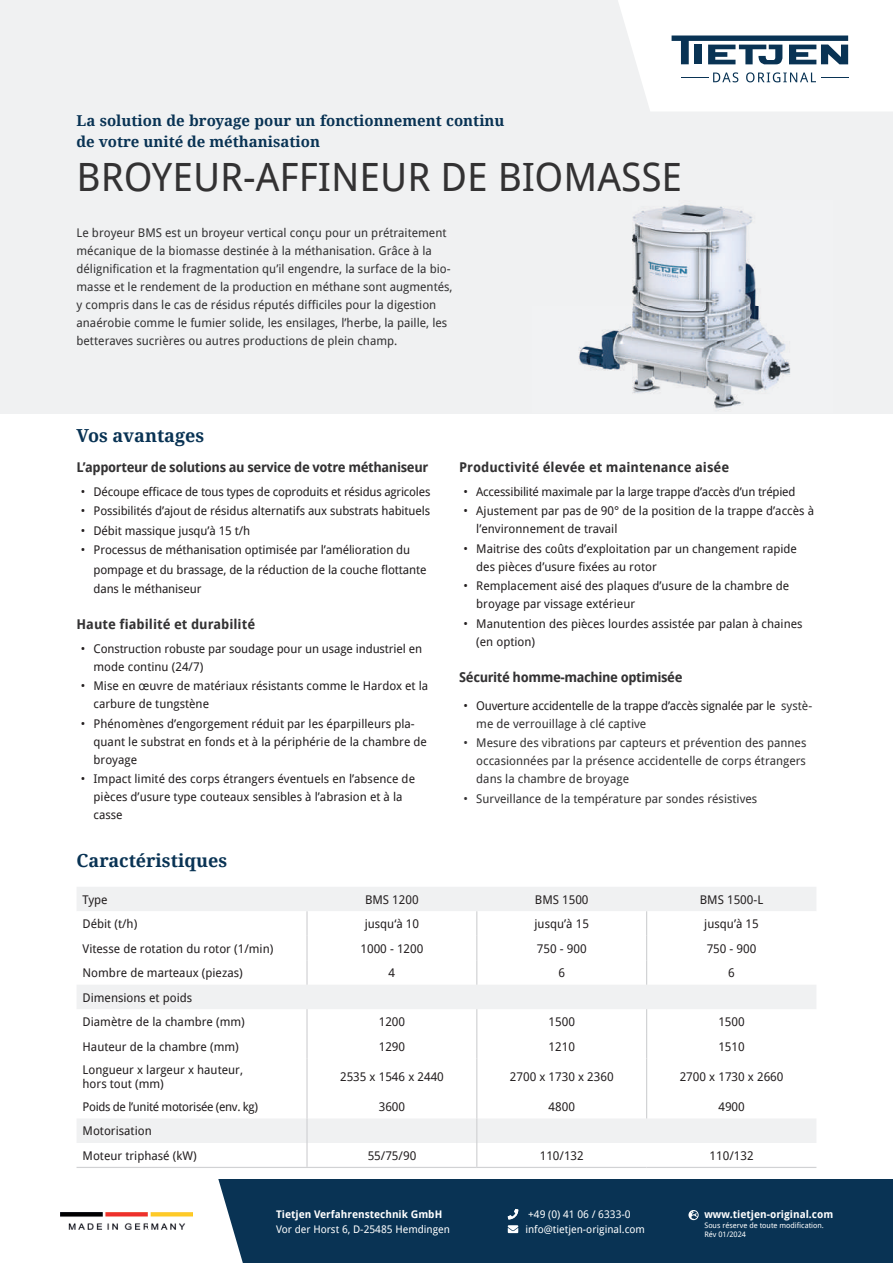
<style>
.page{position:relative;width:893px;height:1263px;background:#fff}
.page>*{position:absolute;margin:0;border:0;box-sizing:border-box;transform-origin:0 0}
.t1{font:39px "Droid Sans";color:#333233}
.t2{font:700 18px "Droid Serif";color:#093354}
.t3{font:700 15px/21px "Droid Serif";color:#093354}
.t4{font:700 13.5px "Droid Sans";letter-spacing:-.03em;color:#333233}
.t5{font:700 13.5px "Droid Sans";color:#333233}
.t6{font:12px/18px "Droid Sans";color:#231f20}
.t7{font:12px/18px "Droid Sans";color:#333233}
.t8{font:12px/18px "Droid Sans";letter-spacing:-.02em;color:#231f20}
.t9{font:12px "Droid Sans";letter-spacing:-.03em;color:#231f20}
.t10{font:10.5px/15px "Droid Sans";color:#fff}
.t11{font:700 10.5px "Droid Sans";color:#fff}
.t12{font:7.5px/9px "Droid Sans";color:#fff}
.s1{color:#333233}
</style>
<div class="page">
<div style="left:0;top:0;width:893px;height:413px;background:#f0f1f2"></div>
<svg style="left:618px;top:0;width:275px;height:111px"></svg>
<div style="left:0;top:1179px;width:893px;height:84px;background:#093354"></div>
<svg style="left:508px;top:1225px;width:10px;height:8px"></svg>
<svg style="left:508px;top:1209px;width:10px;height:10px"></svg>
<svg style="left:688px;top:1210px;width:11px;height:10px"></svg>
<div style="left:0;top:1179px;width:243px;height:84px;background:#fff"></div>
<img style="left:60px;top:1212px;width:132px;height:18px">
<img style="left:579px;top:205px;width:212px;height:204px">
<svg style="left:77px;top:985px;width:739px;height:158px"></svg>
<svg style="left:77px;top:887px;width:739px;height:98px"></svg>
<hr style="left:306px;top:1009px;width:2px;height:25px;background:#d1d2d4">
<hr style="left:306px;top:1034px;width:2px;height:24px;background:#d1d2d4">
<svg style="left:476px;top:1009px;width:1px;height:49px"></svg>
<svg style="left:646px;top:1009px;width:1px;height:49px"></svg>
<hr style="left:306px;top:1058px;width:2px;height:36px;background:#d1d2d4">
<hr style="left:476px;top:1058px;width:1px;height:36px;background:#d1d2d4">
<hr style="left:646px;top:1058px;width:1px;height:36px;background:#d1d2d4">
<hr style="left:306px;top:1094px;width:2px;height:24px;background:#d1d2d4">
<svg style="left:646px;top:1094px;width:1px;height:24px"></svg>
<hr style="left:306px;top:1118px;width:2px;height:25px;background:#d1d2d4">
<hr style="left:306px;top:1143px;width:2px;height:24px;background:#d1d2d4">
<svg style="left:476px;top:1094px;width:1px;height:73px"></svg>
<hr style="left:77px;top:1167px;width:230px;height:1px;background:#d1d2d4">
<hr style="left:307px;top:1167px;width:170px;height:1px;background:#d1d2d4">
<hr style="left:477px;top:1167px;width:170px;height:1px;background:#d1d2d4">
<hr style="left:647px;top:1167px;width:169px;height:1px;background:#d1d2d4">
<p class="t3" style="left:77px;top:111px;width:430px">La solution de broyage pour un fonctionnement continu de votre unité de méthanisation</p>
<h1 class="t1" style="left:77px;top:150px;width:607px">BROYEUR-AFFINEUR DE BIOMASSE</h1>
<p class="t7" style="left:77px;top:223px;width:378px">Le broyeur BMS est un broyeur vertical conçu pour un prétraitement mécanique de la biomasse destinée à la méthanisation. Grâce à la délignification et la fragmentation qu’il engendre, la surface de la bio&shy;masse et le rendement de la production en méthane sont augmentés, y compris dans le cas de résidus réputés difficiles pour la digestion anaérobie comme le fumier solide, les ensilages, l’herbe, la paille, les betteraves sucrières ou autres productions de plein champ.</p>
<h2 class="t2" style="left:77px;top:425px;width:129px">Vos avantages</h2>
<p class="t4" style="left:77px;top:458px;width:353px">L’apporteur de solutions au service de votre méthaniseur</p>
<p class="t8" style="left:81px;top:482px;width:351px">• Découpe efficace de tous types de coproduits et résidus agricoles</p>
<p class="t6" style="left:81px;top:502px;width:351px">• Possibilités d’ajout de résidus alternatifs aux substrats habituels</p>
<p class="t6" style="left:81px;top:521px;width:171px">• Débit massique jusqu’à 15 t/h</p>
<p class="t6" style="left:94px;top:540px;width:334px;line-height:19.5px;text-indent:-13px">• Processus de méthanisation optimisée par l’amélioration du pompage et du brassage, de la réduction de la couche flottante dans le méthaniseur</p>
<p class="t5" style="left:77px;top:615px;width:180px">Haute fiabilité et durabilité</p>
<p class="t6" style="left:94px;top:639px;width:330px;text-indent:-13px">• Construction robuste par soudage pour un usage industriel en mode continu (24/7)</p>
<p class="t6" style="left:94px;top:677px;width:336px;text-indent:-13px">• Mise en œuvre de matériaux résistants comme le Hardox et la carbure de tungstène</p>
<p class="t6" style="left:94px;top:714px;width:335px;text-indent:-13px">• Phénomènes d’engorgement réduit par les éparpilleurs pla&shy;quant le substrat en fonds et à la périphérie de la chambre de broyage</p>
<p class="t6" style="left:94px;top:770px;width:323px;text-indent:-13px">• Impact limité des corps étrangers éventuels en l’absence de pièces d’usure type couteaux sensibles à l’abrasion et à la casse</p>
<h2 class="t2" style="left:77px;top:850px;width:152px">Caractéristiques</h2>
<p class="t5" style="left:459px;top:458px;width:271px">Productivité élevée et maintenance aisée</p>
<p class="t8" style="left:463px;top:482px;width:333px">• Accessibilité maximale par la large trappe d’accès d’un trépied</p>
<p class="t6" style="left:476px;top:502px;width:339px;text-indent:-13px">• Ajustement par pas de 90° de la position de la trappe d’accès à l’environnement de travail</p>
<p class="t6" style="left:476px;top:539px;width:322px;text-indent:-13px">• Maitrise des coûts d’exploitation par un changement rapide des pièces d’usure fixées au rotor</p>
<p class="t6" style="left:476px;top:577px;width:314px;text-indent:-13px">• Remplacement aisé des plaques d’usure de la chambre de broyage par vissage extérieur</p>
<p class="t6" style="left:476px;top:614px;width:328px;text-indent:-13px">• Manutention des pièces lourdes assistée par palan à chaines (en option)</p>
<p class="t4" style="left:459px;top:667px;width:225px">Sécurité homme-machine optimisée</p>
<p class="t8" style="left:476px;top:696px;width:337px;text-indent:-13px">• Ouverture accidentelle de la trappe d’accès signalée par le <span class="s1">systè&shy;me de verrouillage à clé captive</span></p>
<p class="t7" style="left:476px;top:734px;width:332px;text-align:justify;text-indent:-13px">• Mesure des vibrations par capteurs et prévention des pannes occasionnées par la présence accidentelle de corps étrangers dans la chambre de broyage</p>
<p class="t7" style="left:463px;top:789px;width:295px">• Surveillance de la température par sondes résistives</p>
<p class="t6" style="left:83px;top:890px;width:27px">Type</p>
<p class="t6" style="left:365px;top:890px;width:55px">BMS 1200</p>
<p class="t6" style="left:535px;top:890px;width:55px">BMS 1500</p>
<p class="t6" style="left:700px;top:890px;width:65px">BMS 1500-L</p>
<p class="t6" style="left:83px;top:914px;width:56px">Débit (t/h)</p>
<p class="t6" style="left:365px;top:914px;width:56px">jusqu‘à 10</p>
<p class="t6" style="left:534px;top:914px;width:56px">jusqu’à 15</p>
<p class="t6" style="left:704px;top:914px;width:56px">jusqu’à 15</p>
<p class="t6" style="left:83px;top:939px;width:192px">Vitesse de rotation du rotor (1/min)</p>
<p class="t6" style="left:360px;top:939px;width:64px">1000 - 1200</p>
<p class="t6" style="left:537px;top:939px;width:51px">750 - 900</p>
<p class="t6" style="left:707px;top:939px;width:51px">750 - 900</p>
<p class="t6" style="left:83px;top:963px;width:162px">Nombre de marteaux (piezas)</p>
<p class="t6" style="left:389px;top:963px;width:8px">4</p>
<p class="t6" style="left:558px;top:963px;width:8px">6</p>
<p class="t6" style="left:728px;top:963px;width:8px">6</p>
<p class="t6" style="left:83px;top:984px;width:164px;line-height:24.6px">Dimensions et poids<br>Diamètre de la chambre (mm)</p>
<p class="t6" style="left:379px;top:1012px;width:28px">1200</p>
<p class="t6" style="left:548px;top:1012px;width:28px">1500</p>
<p class="t6" style="left:718px;top:1012px;width:28px">1500</p>
<p class="t6" style="left:83px;top:1037px;width:158px">Hauteur de la chambre (mm)</p>
<p class="t6" style="left:379px;top:1037px;width:28px">1290</p>
<p class="t6" style="left:549px;top:1037px;width:28px">1210</p>
<p class="t6" style="left:718px;top:1037px;width:28px">1510</p>
<p class="t6" style="left:83px;top:1062px;width:162px;line-height:14.4px">Longueur x largeur x hauteur, hors tout (mm)</p>
<p class="t6" style="left:340px;top:1067px;width:105px">2535 x 1546 x 2440</p>
<p class="t6" style="left:510px;top:1067px;width:105px">2700 x 1730 x 2360</p>
<p class="t6" style="left:680px;top:1067px;width:105px">2700 x 1730 x 2660</p>
<p class="t9" style="left:83px;top:1098px;width:177px">Poids de l’unité motorisée (env. kg)</p>
<p class="t6" style="left:379px;top:1097px;width:28px">3600</p>
<p class="t6" style="left:549px;top:1097px;width:28px">4800</p>
<p class="t6" style="left:718px;top:1097px;width:28px">4900</p>
<p class="t6" style="left:83px;top:1118px;width:115px;line-height:24.5px">Motorisation<br>Moteur triphasé (kW)</p>
<p class="t6" style="left:368px;top:1146px;width:50px">55/75/90</p>
<p class="t6" style="left:540px;top:1146px;width:46px">110/132</p>
<p class="t6" style="left:709px;top:1146px;width:46px">110/132</p>
<p class="t11" style="left:276px;top:1207px;width:168px">Tietjen Verfahrenstechnik GmbH</p>
<p class="t10" style="left:276px;top:1221px;width:175px">Vor der Horst 6, D-25485 Hemdingen</p>
<p class="t10" style="left:525px;top:1206px;width:121px">+49 (0) 41 06 / 6333-0 info@tietjen-original.com</p>
<p class="t11" style="left:704px;top:1207px;width:130px">www.tietjen-original.com</p>
<p class="t12" style="left:704px;top:1221px;width:121px">Sous réserve de toute modification.<br>Rév 01/2024</p>
</div>
